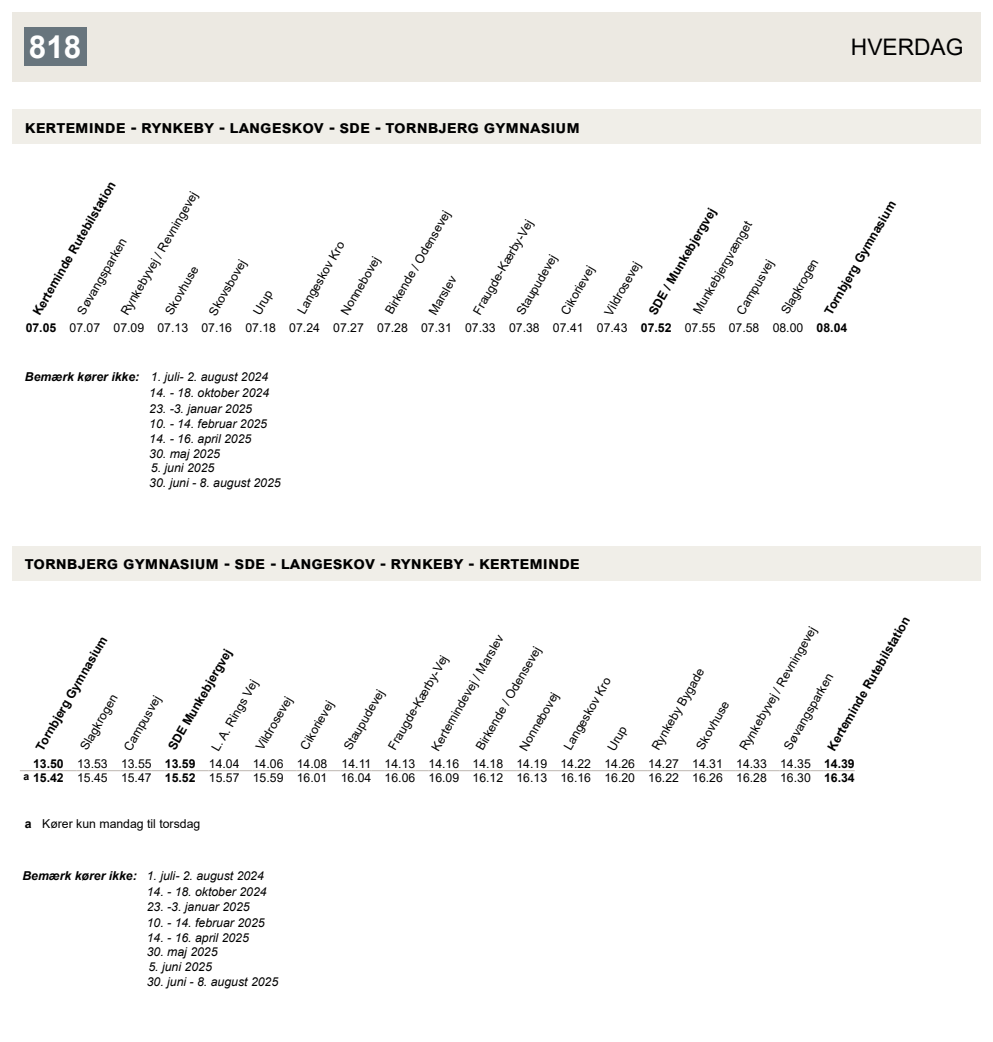
<style>
.page{position:relative;width:993px;height:1042px;background:#fff}
.page>*{position:absolute;margin:0;border:0;box-sizing:border-box;transform-origin:0 0}
.t1{font:700 31.5px "Arial";color:#fff}
.t2{font:22.75px "Arial";color:#000}
.t3{font:700 17.5px "Arial";color:#000}
.t4{font:12.25px/13.8px "Arial";color:#000;text-align:right}
.t5{font:italic 12.25px "Arial";color:#000}
.t6{font:700 12.25px "Arial";color:#000}
.s1{font-weight:700}
</style>
<div class="page">
<div style="left:12px;top:12px;width:968px;height:70px;background:#ece9e2"></div>
<div style="left:24px;top:27px;width:62px;height:39px;background:#68757d"></div>
<div style="left:12px;top:109px;width:968px;height:35px;background:#f0eee8"></div>
<div style="left:12px;top:546px;width:968px;height:34px;background:#f0eee8"></div>
<svg style="left:20px;top:770px;width:13px;height:1px"></svg>
<hr style="left:33px;top:770px;width:31px;height:1px;background:#bdb7b0">
<svg style="left:64px;top:770px;width:13px;height:1px"></svg>
<hr style="left:77px;top:770px;width:31px;height:1px;background:#bdb7b0">
<svg style="left:108px;top:770px;width:13px;height:1px"></svg>
<hr style="left:121px;top:770px;width:31px;height:1px;background:#bdb7b0">
<svg style="left:152px;top:770px;width:12px;height:1px"></svg>
<hr style="left:164px;top:770px;width:31px;height:1px;background:#bdb7b0">
<svg style="left:195px;top:770px;width:13px;height:1px"></svg>
<hr style="left:208px;top:770px;width:31px;height:1px;background:#bdb7b0">
<svg style="left:239px;top:770px;width:13px;height:1px"></svg>
<hr style="left:252px;top:770px;width:31px;height:1px;background:#bdb7b0">
<svg style="left:283px;top:770px;width:13px;height:1px"></svg>
<hr style="left:296px;top:770px;width:31px;height:1px;background:#bdb7b0">
<svg style="left:327px;top:770px;width:13px;height:1px"></svg>
<hr style="left:340px;top:770px;width:31px;height:1px;background:#bdb7b0">
<svg style="left:371px;top:770px;width:13px;height:1px"></svg>
<hr style="left:384px;top:770px;width:31px;height:1px;background:#bdb7b0">
<svg style="left:415px;top:770px;width:13px;height:1px"></svg>
<hr style="left:428px;top:770px;width:31px;height:1px;background:#bdb7b0">
<svg style="left:459px;top:770px;width:13px;height:1px"></svg>
<hr style="left:472px;top:770px;width:31px;height:1px;background:#bdb7b0">
<svg style="left:503px;top:770px;width:13px;height:1px"></svg>
<hr style="left:516px;top:770px;width:31px;height:1px;background:#bdb7b0">
<svg style="left:547px;top:770px;width:13px;height:1px"></svg>
<hr style="left:560px;top:770px;width:31px;height:1px;background:#bdb7b0">
<svg style="left:591px;top:770px;width:12px;height:1px"></svg>
<hr style="left:603px;top:770px;width:31px;height:1px;background:#bdb7b0">
<svg style="left:634px;top:770px;width:13px;height:1px"></svg>
<hr style="left:647px;top:770px;width:31px;height:1px;background:#bdb7b0">
<svg style="left:678px;top:770px;width:13px;height:1px"></svg>
<hr style="left:691px;top:770px;width:31px;height:1px;background:#bdb7b0">
<svg style="left:722px;top:770px;width:13px;height:1px"></svg>
<hr style="left:735px;top:770px;width:31px;height:1px;background:#bdb7b0">
<svg style="left:766px;top:770px;width:13px;height:1px"></svg>
<hr style="left:779px;top:770px;width:31px;height:1px;background:#bdb7b0">
<svg style="left:810px;top:770px;width:13px;height:1px"></svg>
<hr style="left:823px;top:770px;width:31px;height:1px;background:#bdb7b0">
<h1 class="t1" style="left:29px;top:25px;width:54px">818</h1>
<h2 class="t2" style="left:850px;top:31px;width:114px">HVERDAG</h2>
<h3 class="t3" style="left:25px;top:114px;width:326px">Kerteminde - Rynkeby - Langeskov - SDE</h3>
<h3 class="t3" style="left:375px;top:114px;width:206px">- Tornbjerg Gymnasium</h3>
<p class="t6" style="left:29px;top:310px;width:154px;rotate:-60deg">Kerteminde Rutebilstation</p>
<p class="t4" style="left:118px;top:311px;width:142px;rotate:-60deg">Rynkebyvej / Revningevej</p>
<p class="t4" style="left:74px;top:310px;width:87px;rotate:-60deg">Søvangsparken</p>
<p class="t4" style="left:162px;top:310px;width:55px;rotate:-60deg">Skovhuse</p>
<p class="t4" style="left:206px;top:311px;width:64px;rotate:-60deg">Skovsbovej</p>
<p class="t4" style="left:250px;top:310px;width:28px;rotate:-60deg">Urup</p>
<p class="t4" style="left:382px;top:310px;width:119px;rotate:-60deg">Birkende / Odensevej</p>
<p class="t4" style="left:294px;top:309px;width:83px;rotate:-60deg">Langeskov Kro</p>
<p class="t4" style="left:338px;top:310px;width:67px;rotate:-60deg">Nonnebovej</p>
<p class="t4" style="left:426px;top:310px;width:44px;rotate:-60deg">Marslev</p>
<p class="t6" style="left:820px;top:310px;width:131px;rotate:-60deg">Tornbjerg Gymnasium</p>
<p class="t6" style="left:644px;top:309px;width:123px;rotate:-60deg">SDE / Munkebjergvej</p>
<p class="t4" style="left:470px;top:310px;width:108px;rotate:-60deg">Fraugde-Kærby-Vej</p>
<p class="t4" style="left:690px;top:309px;width:106px;rotate:-60deg">Munkebjergvænget</p>
<p class="t4" style="left:513px;top:311px;width:70px;rotate:-60deg">Staupudevej</p>
<p class="t4" style="left:558px;top:310px;width:55px;rotate:-60deg">Cikorievej</p>
<p class="t4" style="left:601px;top:311px;width:61px;rotate:-60deg">Vildrosevej</p>
<p class="t4" style="left:733px;top:310px;width:63px;rotate:-60deg">Campusvej</p>
<p class="t4" style="left:778px;top:310px;width:63px;rotate:-60deg">Slagkrogen</p>
<p class="t4" style="left:26px;top:321px;width:822px"><span class="s1">07.05</span> 07.07 07.09 07.13 07.16 07.18 07.24 07.27 07.28 07.31 07.33 07.38 07.41 07.43 <span class="s1">07.52</span> 07.55 07.58 08.00 <span class="s1">08.04</span></p>
<p class="t5" style="left:25px;top:369px;width:245px"><span class="s1">Bemærk kører ikke:</span> 1. juli- 2. august 2024</p>
<p class="t5" style="left:149px;top:384px;width:121px">14. - 18. oktober 2024</p>
<p class="t5" style="left:149px;top:400px;width:104px">23. -3. januar 2025</p>
<p class="t5" style="left:149px;top:416px;width:119px">10. - 14. februar 2025</p>
<p class="t5" style="left:149px;top:431px;width:104px">14. - 16. april 2025</p>
<p class="t5" style="left:149px;top:445px;width:72px">30. maj 2025</p>
<p class="t5" style="left:151px;top:460px;width:65px">5. juni 2025</p>
<p class="t5" style="left:149px;top:475px;width:133px">30. juni - 8. august 2025</p>
<h3 class="t3" style="left:25px;top:551px;width:221px">Tornbjerg Gymnasium - SDE</h3>
<h3 class="t3" style="left:270px;top:551px;width:311px">- Langeskov - Rynkeby - Kerteminde</h3>
<p class="t4" style="left:428px;top:746px;width:133px;rotate:-60deg">Kertemindevej / Marslev</p>
<p class="t6" style="left:32px;top:745px;width:131px;rotate:-60deg">Tornbjerg Gymnasium</p>
<p class="t4" style="left:473px;top:745px;width:119px;rotate:-60deg">Birkende / Odensevej</p>
<p class="t6" style="left:164px;top:745px;width:116px;rotate:-60deg">SDE Munkebjergvej</p>
<p class="t4" style="left:385px;top:745px;width:108px;rotate:-60deg">Fraugde-Kærby-Vej</p>
<p class="t4" style="left:561px;top:745px;width:83px;rotate:-60deg">Langeskov Kro</p>
<p class="t4" style="left:209px;top:746px;width:81px;rotate:-60deg">L. A. Rings Vej</p>
<p class="t4" style="left:253px;top:745px;width:61px;rotate:-60deg">Vildrosevej</p>
<p class="t4" style="left:297px;top:745px;width:55px;rotate:-60deg">Cikorievej</p>
<p class="t4" style="left:341px;top:746px;width:70px;rotate:-60deg">Staupudevej</p>
<p class="t4" style="left:516px;top:746px;width:67px;rotate:-60deg">Nonnebovej</p>
<p class="t4" style="left:77px;top:745px;width:63px;rotate:-60deg">Slagkrogen</p>
<p class="t4" style="left:121px;top:746px;width:63px;rotate:-60deg">Campusvej</p>
<p class="t4" style="left:604px;top:746px;width:28px;rotate:-60deg">Urup</p>
<p class="t4" style="left:648px;top:745px;width:94px;rotate:-60deg">Rynkeby Bygade</p>
<p class="t4" style="left:693px;top:745px;width:55px;rotate:-60deg">Skovhuse</p>
<p class="t6" style="left:822px;top:745px;width:154px;rotate:-60deg">Kerteminde Rutebilstation</p>
<p class="t4" style="left:736px;top:746px;width:142px;rotate:-60deg">Rynkebyvej / Revningevej</p>
<p class="t4" style="left:780px;top:745px;width:87px;rotate:-60deg">Søvangsparken</p>
<p class="t4" style="left:23px;top:757px;width:832px"><span class="s1">13.50</span> 13.53 13.55 <span class="s1">13.59</span> 14.04 14.06 14.08 14.11 14.13 14.16 14.18 14.19 14.22 14.26 14.27 14.31 14.33 14.35 <span class="s1">14.39<br></span><sup>a</sup> <span class="s1">15.42</span> 15.45 15.47 <span class="s1">15.52</span> 15.57 15.59 16.01 16.04 16.06 16.09 16.12 16.13 16.16 16.20 16.22 16.26 16.28 16.30 <span class="s1">16.34</span></p>
<p class="t4" style="left:25px;top:816px;width:177px"><span class="s1">a</span> Kører kun mandag til torsdag</p>
<p class="t5" style="left:22px;top:867px;width:243px"><span class="s1">Bemærk kører ikke:</span> 1. juli- 2. august 2024</p>
<p class="t5" style="left:147px;top:883px;width:121px">14. - 18. oktober 2024</p>
<p class="t5" style="left:147px;top:899px;width:104px">23. -3. januar 2025</p>
<p class="t5" style="left:147px;top:915px;width:119px">10. - 14. februar 2025</p>
<p class="t5" style="left:147px;top:929px;width:104px">14. - 16. april 2025</p>
<p class="t5" style="left:147px;top:944px;width:72px">30. maj 2025</p>
<p class="t5" style="left:148px;top:959px;width:65px">5. juni 2025</p>
<p class="t5" style="left:147px;top:973px;width:133px">30. juni - 8. august 2025</p>
</div>
